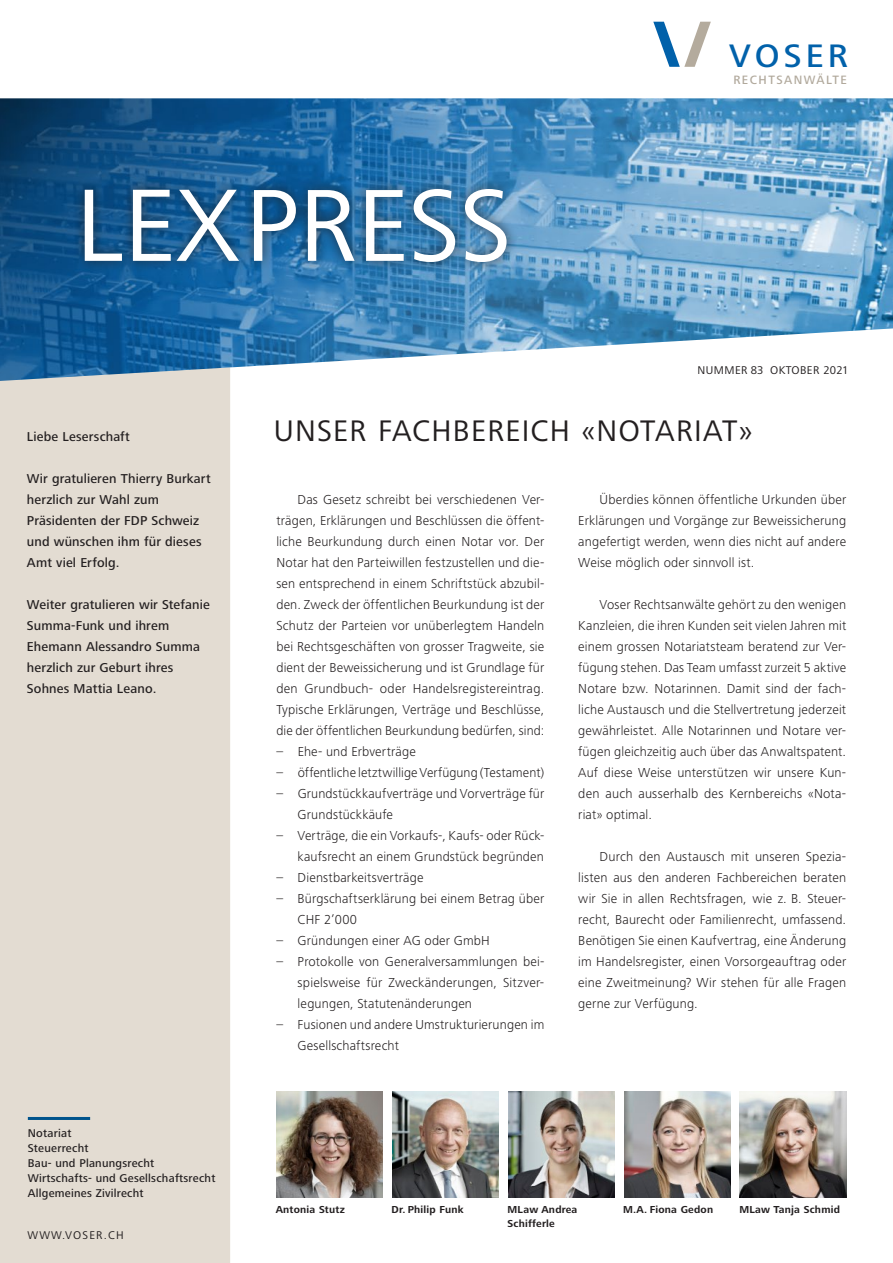
<style>
.page{position:relative;width:893px;height:1263px;background:#fff}
.page>*{position:absolute;margin:0;border:0;box-sizing:border-box;transform-origin:0 0}
.t1{font:106.05px "Frutiger Next LT";color:#fff}
.t2{font:500 33.75px "Frutiger Next LT";letter-spacing:.12em;color:#0161aa}
.t3{font:30.75px "Frutiger Next LT";letter-spacing:.04em;color:#231f20}
.t4{font:300 13.5px/21px "Frutiger Next LT";letter-spacing:.01em;color:#231f20;text-align:justify}
.t5{font:500 13.35px/21px "Frutiger Next LT";letter-spacing:.01em;color:#231f20}
.t6{font:500 12.6px "Frutiger Next LT";letter-spacing:.12em;color:#b1a99c}
.t7{font:500 11.7px/15px "Frutiger Next LT";letter-spacing:.02em;color:#231f20}
.t8{font:11.7px "Frutiger Next LT";letter-spacing:.04em;color:#231f20}
.t9{font:11.7px "Frutiger Next LT";letter-spacing:.1em;color:#231f20}
.t10{font:700 10.5px "Frutiger Next LT";letter-spacing:.02em;color:#231f20}
.s1{font-size:106.65px}
</style>
<div class="page">
<div style="left:0;top:381px;width:230px;height:882px;background:#e3dcd2"></div>
<img style="left:0;top:98px;width:893px;height:283px">
<div style="left:73px;top:178px;width:445px;height:96px;background:#231f20;opacity:.75"></div>
<hr style="left:28px;top:1117px;width:62px;height:3px;background:#0161aa">
<svg style="left:653px;top:22px;width:58px;height:45px"></svg>
<img style="left:508px;top:1091px;width:106px;height:106px">
<img style="left:276px;top:1091px;width:107px;height:106px">
<img style="left:624px;top:1091px;width:106px;height:106px">
<img style="left:740px;top:1091px;width:106px;height:106px">
<img style="left:392px;top:1091px;width:107px;height:106px">
<h1 class="t1" style="left:76px;top:167px;width:437px"><span class="s1">LEX</span>PRESS</h1>
<h2 class="t2" style="left:729px;top:37px;width:120px">VOSER</h2>
<p class="t6" style="left:733px;top:73px;width:115px">RECHTSANWÄLTE</p>
<p class="t8" style="left:697px;top:364px;width:152px">NUMMER 83 OKTOBER 2021</p>
<p class="t5" style="left:27px;top:426px;width:105px">Liebe Leserschaft</p>
<p class="t5" style="left:27px;top:468px;width:185px">Wir gratulieren Thierry Burkart herzlich zur Wahl zum<br>Präsidenten der FDP Schweiz und wünschen ihm für dieses<br>Amt viel Erfolg.</p>
<p class="t5" style="left:27px;top:594px;width:184px">Weiter gratulieren wir Stefanie<br>Summa-Funk und ihrem<br>Ehemann Alessandro Summa herzlich zur Geburt ihres<br>Sohnes Mattia Leano.</p>
<p class="t7" style="left:28px;top:1126px;width:189px">Notariat<br>Steuerrecht<br>Bau- und Planungsrecht<br>Wirtschafts- und Gesellschaftsrecht<br>Allgemeines Zivilrecht</p>
<p class="t9" style="left:27px;top:1229px;width:98px">WWW.VOSER.CH</p>
<h3 class="t3" style="left:274px;top:414px;width:480px">UNSER FACHBEREICH «NOTARIAT»</h3>
<p class="t4" style="left:276px;top:489px;width:269px;text-indent:21px">Das Gesetz schreibt bei verschiedenen Ver&shy;trägen, Erklärungen und Beschlüssen die öffent&shy;liche Beurkundung durch einen Notar vor. Der Notar hat den Parteiwillen festzustellen und die&shy;sen entsprechend in einem Schriftstück abzubil&shy;den. Zweck der öffentlichen Beurkundung ist der Schutz der Parteien vor unüberlegtem Handeln bei Rechtsgeschäften von grosser Tragweite, sie dient der Beweissicherung und ist Grundlage für den Grundbuch- oder Handelsregistereintrag.<br>Typische Erklärungen, Verträge und Beschlüsse, die der öffentlichen Beurkundung bedürfen, sind:</p>
<p class="t4" style="left:276px;top:741px;width:141px">– Ehe- und Erbverträge</p>
<p class="t4" style="left:276px;top:762px;width:269px">– öffentliche letztwillige Verfügung (Testament)</p>
<p class="t4" style="left:298px;top:783px;width:248px;text-indent:-21px">– Grundstückkaufverträge und Vorverträge für<br>Grundstückkäufe</p>
<p class="t4" style="left:276px;top:825px;width:269px;text-align:right">– Verträge, die ein Vorkaufs-, Kaufs- oder Rück&shy;kaufsrecht an einem Grundstück begründen</p>
<p class="t4" style="left:276px;top:867px;width:149px">– Dienstbarkeitsverträge</p>
<p class="t4" style="left:298px;top:888px;width:248px;text-indent:-21px">– Bürgschaftserklärung bei einem Betrag über<br>CHF 2’000</p>
<p class="t4" style="left:276px;top:930px;width:215px">– Gründungen einer AG oder GmbH</p>
<p class="t4" style="left:298px;top:951px;width:248px;text-indent:-21px">– Protokolle von Generalversammlungen bei&shy;spielsweise für Zweckänderungen, Sitzver&shy;legungen, Statutenänderungen</p>
<p class="t4" style="left:298px;top:1014px;width:248px;text-indent:-21px">– Fusionen und andere Umstrukturierungen im<br>Gesellschaftsrecht</p>
<p class="t4" style="left:578px;top:489px;width:269px;text-indent:21px">Überdies können öffentliche Urkunden über Erklärungen und Vorgänge zur Beweissicherung angefertigt werden, wenn dies nicht auf andere Weise möglich oder sinnvoll ist.</p>
<p class="t4" style="left:578px;top:594px;width:269px;text-indent:21px">Voser Rechtsanwälte gehört zu den wenigen Kanzleien, die ihren Kunden seit vielen Jahren mit einem grossen Notariatsteam beratend zur Ver&shy;fügung stehen. Das Team umfasst zurzeit 5 aktive Notare bzw. Notarinnen. Damit sind der fach&shy;liche Austausch und die Stellvertretung jederzeit gewährleistet. Alle Notarinnen und Notare ver&shy;fügen gleichzeitig auch über das Anwaltspatent.<br>Auf diese Weise unterstützen wir unsere Kun&shy;den auch ausserhalb des Kernbereichs «Nota&shy;riat» optimal.</p>
<p class="t4" style="left:578px;top:846px;width:269px;text-indent:21px">Durch den Austausch mit unseren Spezia&shy;listen aus den anderen Fachbereichen beraten wir Sie in allen Rechtsfragen, wie z. B. Steuer&shy;recht, Baurecht oder Familienrecht, umfassend.<br>Benötigen Sie einen Kaufvertrag, eine Änderung im Handelsregister, einen Vorsorgeauftrag oder eine Zweitmeinung? Wir stehen für alle Fragen gerne zur Verfügung.</p>
<p class="t10" style="left:276px;top:1204px;width:71px">Antonia Stutz</p>
<p class="t10" style="left:392px;top:1204px;width:74px">Dr. Philip Funk</p>
<p class="t10" style="left:508px;top:1204px;width:71px">MLaw Andrea</p>
<p class="t10" style="left:623px;top:1204px;width:91px">M.A. Fiona Gedon</p>
<p class="t10" style="left:739px;top:1204px;width:102px">MLaw Tanja Schmid</p>
<p class="t10" style="left:508px;top:1217px;width:49px">Schifferle</p>
</div>
